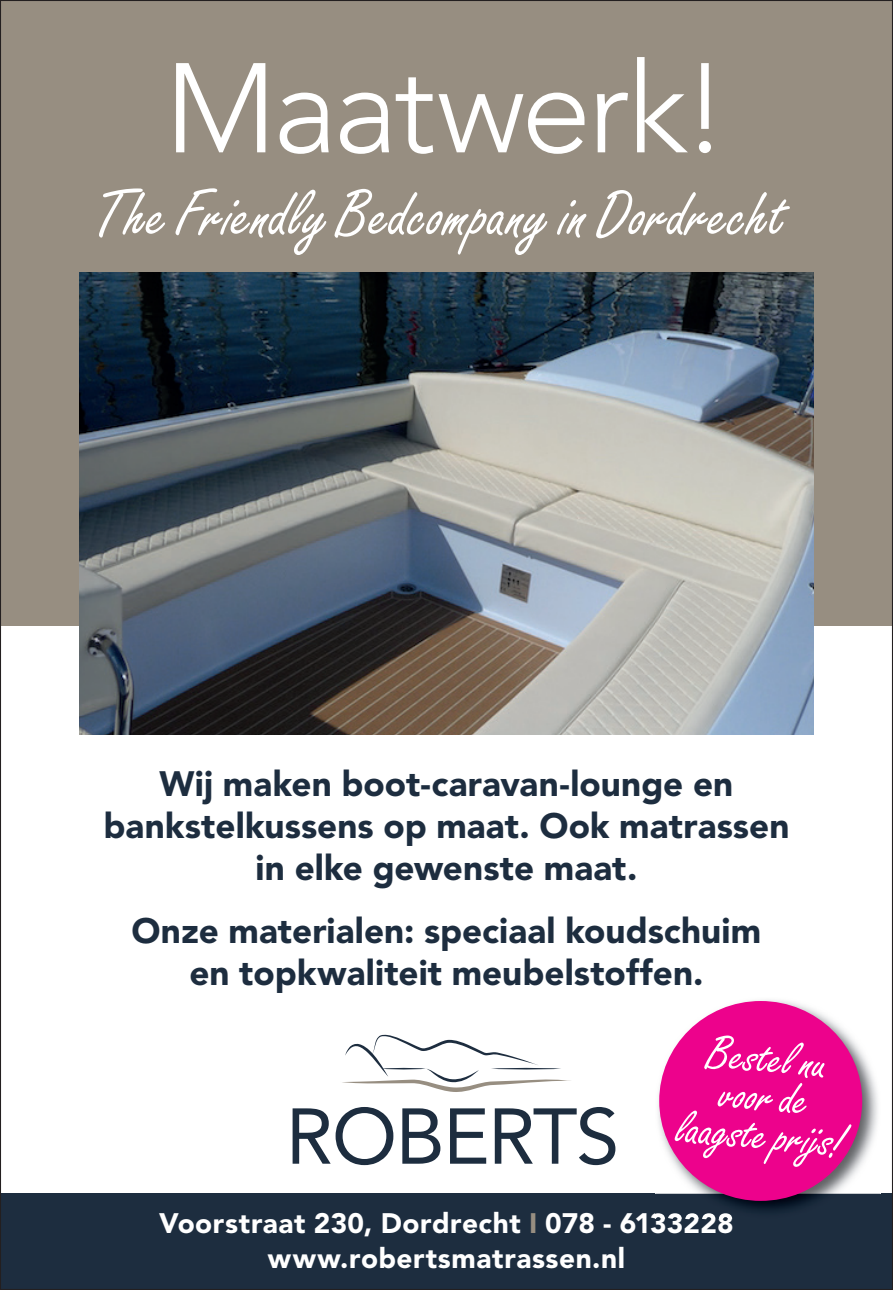
<style>
.page{position:relative;width:893px;height:1290px;background:#fff}
.page>*{position:absolute;margin:0;border:0;box-sizing:border-box;transform-origin:0 0}
.t1{font:300 126px "Avenir";letter-spacing:-.03em;color:#fff}
.t2{font:78.05px "Avenir";letter-spacing:-.02em;color:#1d2d3f}
.t3{font:49px/38.5px "Freestyle Script";color:#fff;text-align:center}
.t4{font:900 35px/42px "Avenir";letter-spacing:.005em;color:#1d2d3f;text-align:center}
.t5{font:900 28px/35px "Avenir";letter-spacing:.02em;color:#fff;text-align:center}
.s1{color:#978e81}
</style>
<div class="page">
<div style="left:0;top:0;width:893px;height:625px;background:#978e81"></div>
<img style="left:79px;top:273px;width:735px;height:461px">
<div style="left:0;top:1194px;width:893px;height:96px;background:#1d2d3f"></div>
<svg style="left:342px;top:1035px;width:229px;height:57px"></svg>
<svg style="left:99px;top:188px;width:691px;height:67px"></svg>
<img style="left:655px;top:1000px;width:225px;height:219px">
<img style="left:655px;top:1213px;width:77px;height:6px">
<div style="left:659px;top:1001px;width:203px;height:200px;background:#ed028c;border-radius:50%"></div>
<h1 class="t1" style="left:165px;top:35px;width:565px">Maatwerk!</h1>
<p class="t4" style="left:103px;top:763px;width:687px">Wij maken boot-caravan-lounge en bankstel kussens op maat. Ook matrassen in elke gewenste maat.</p>
<p class="t4" style="left:131px;top:910px;width:631px">Onze materialen: speciaal koudschuim en topkwaliteit meubelstoffen.</p>
<h2 class="t2" style="left:286px;top:1074px;width:335px">ROBERTS</h2>
<h3 class="t3" style="left:683px;top:1031px;width:172px;rotate:5deg">Bestel nu voor de laagste prijs!</h3>
<p class="t5" style="left:159px;top:1206px;width:576px">Voorstraat 230, Dordrecht <span class="s1">I</span> 078 - 6133228 www.robertsmatrassen.nl</p>
</div>
